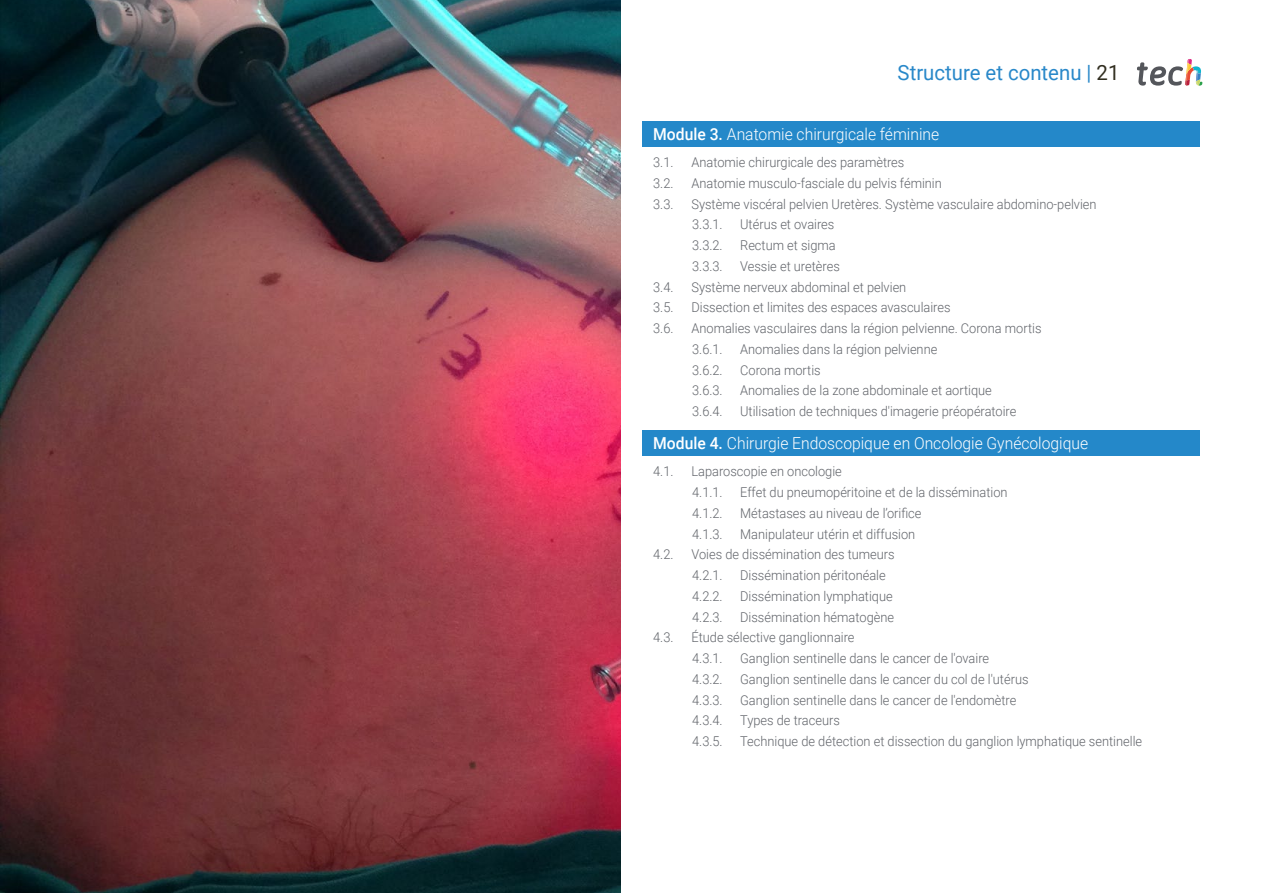
<style>
.page{position:relative;width:1263px;height:893px;background:#fff}
.page>*{position:absolute;margin:0;border:0;box-sizing:border-box;transform-origin:0 0}
.t1{font:21px "Roboto";color:#2988c9}
.t2{font:300 16.5px "Roboto";color:#fff;scale:.95 1}
.t3{font:300 13.5px/20.7px "Roboto";color:#61646a;scale:.95 1}
.s1{color:#312e20}
.s2{font-weight:500}
</style>
<div class="page">
<div style="left:642px;top:121px;width:557px;height:25px;background:#2488c9"></div>
<div style="left:642px;top:430px;width:557px;height:25px;background:#2488c9"></div>
<img style="left:0;top:0;width:621px;height:893px">
<svg style="left:1137px;top:59px;width:65px;height:27px"></svg>
<h1 class="t1" style="left:898px;top:57px;width:223px">Structure et contenu | <span class="s1">21</span></h1>
<p class="t2" style="left:653px;top:123px;width:303px"><span class="s2">Module 3.</span> Anatomie chirurgicale féminine</p>
<p class="t3" style="left:653px;top:151px;width:23px">3.1.</p>
<p class="t3" style="left:691px;top:151px;width:226px">Anatomie chirurgicale des paramètres</p>
<p class="t3" style="left:653px;top:172px;width:23px">3.2.</p>
<p class="t3" style="left:691px;top:172px;width:265px">Anatomie musculo-fasciale du pelvis féminin</p>
<p class="t3" style="left:653px;top:193px;width:23px">3.3.</p>
<p class="t3" style="left:691px;top:193px;width:428px">Système viscéral pelvien Uretères. Système vasculaire abdomino-pelvien<br>3.3.1.</p>
<p class="t3" style="left:740px;top:214px;width:101px">Utérus et ovaires</p>
<p class="t3" style="left:692px;top:234px;width:34px">3.3.2.</p>
<p class="t3" style="left:740px;top:234px;width:102px">Rectum et sigma</p>
<p class="t3" style="left:692px;top:255px;width:34px">3.3.3.</p>
<p class="t3" style="left:740px;top:255px;width:106px">Vessie et uretères</p>
<p class="t3" style="left:653px;top:276px;width:23px">3.4.</p>
<p class="t3" style="left:691px;top:276px;width:228px">Système nerveux abdominal et pelvien</p>
<p class="t3" style="left:653px;top:297px;width:23px">3.5.</p>
<p class="t3" style="left:691px;top:297px;width:274px">Dissection et limites des espaces avasculaires</p>
<p class="t3" style="left:653px;top:317px;width:23px">3.6.</p>
<p class="t3" style="left:691px;top:317px;width:370px">Anomalies vasculaires dans la région pelvienne. Corona mortis<br>3.6.1.</p>
<p class="t3" style="left:740px;top:338px;width:209px">Anomalies dans la région pelvienne</p>
<p class="t3" style="left:692px;top:359px;width:34px">3.6.2.</p>
<p class="t3" style="left:740px;top:359px;width:86px">Corona mortis</p>
<p class="t3" style="left:692px;top:380px;width:34px">3.6.3.</p>
<p class="t3" style="left:740px;top:380px;width:266px">Anomalies de la zone abdominale et aortique</p>
<p class="t3" style="left:692px;top:400px;width:34px">3.6.4.</p>
<p class="t3" style="left:740px;top:400px;width:292px">Utilisation de techniques d'imagerie préopératoire</p>
<p class="t2" style="left:653px;top:432px;width:459px"><span class="s2">Module 4.</span> Chirurgie Endoscopique en Oncologie Gynécologique</p>
<p class="t3" style="left:653px;top:461px;width:23px">4.1.</p>
<p class="t3" style="left:691px;top:461px;width:160px">Laparoscopie en oncologie<br>4.1.1.</p>
<p class="t3" style="left:740px;top:481px;width:283px">Effet du pneumopéritoine et de la dissémination</p>
<p class="t3" style="left:692px;top:502px;width:34px">4.1.2.</p>
<p class="t3" style="left:740px;top:502px;width:192px">Métastases au niveau de l’orifice</p>
<p class="t3" style="left:692px;top:523px;width:34px">4.1.3.</p>
<p class="t3" style="left:740px;top:523px;width:186px">Manipulateur utérin et diffusion</p>
<p class="t3" style="left:653px;top:544px;width:23px">4.2.</p>
<p class="t3" style="left:691px;top:544px;width:215px">Voies de dissémination des tumeurs<br>4.2.1.</p>
<p class="t3" style="left:740px;top:564px;width:155px">Dissémination péritonéale</p>
<p class="t3" style="left:692px;top:585px;width:34px">4.2.2.</p>
<p class="t3" style="left:740px;top:585px;width:162px">Dissémination lymphatique</p>
<p class="t3" style="left:692px;top:606px;width:34px">4.2.3.</p>
<p class="t3" style="left:740px;top:606px;width:163px">Dissémination hématogène</p>
<p class="t3" style="left:653px;top:627px;width:23px">4.3.</p>
<p class="t3" style="left:691px;top:627px;width:173px">Étude sélective ganglionnaire<br>4.3.1.</p>
<p class="t3" style="left:740px;top:647px;width:264px">Ganglion sentinelle dans le cancer de l'ovaire</p>
<p class="t3" style="left:692px;top:668px;width:34px">4.3.2.</p>
<p class="t3" style="left:740px;top:668px;width:305px">Ganglion sentinelle dans le cancer du col de l'utérus</p>
<p class="t3" style="left:692px;top:689px;width:34px">4.3.3.</p>
<p class="t3" style="left:740px;top:689px;width:292px">Ganglion sentinelle dans le cancer de l'endomètre</p>
<p class="t3" style="left:692px;top:710px;width:34px">4.3.4.</p>
<p class="t3" style="left:740px;top:710px;width:106px">Types de traceurs</p>
<p class="t3" style="left:692px;top:730px;width:34px">4.3.5.</p>
<p class="t3" style="left:740px;top:730px;width:425px">Technique de détection et dissection du ganglion lymphatique sentinelle</p>
</div>
